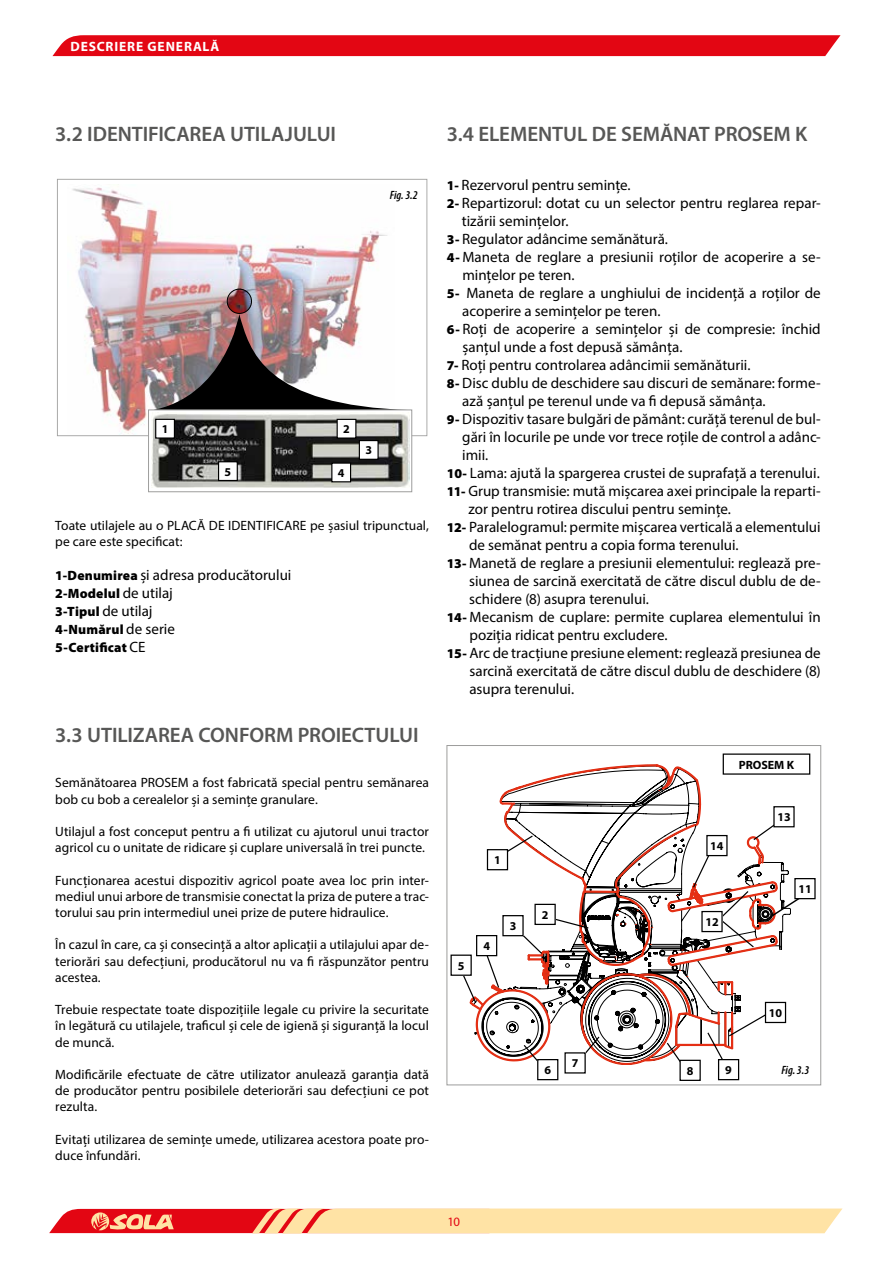
<style>
.page{position:relative;width:893px;height:1263px;background:#fff}
.page>*{position:absolute;margin:0;border:0;box-sizing:border-box;transform-origin:0 0}
.t1{font:600 21px "Myriad Pro";letter-spacing:-.005em;color:#575756}
.t2{font:15px "Myriad Pro";color:#000}
.t3{font:13.5px/16.2px "Myriad Pro";letter-spacing:.005em;color:#000}
.t4{font:900 13.5px/18px "Myriad Pro";letter-spacing:.015em;color:#000}
.t5{font:700 13.5px "Myriad Pro";letter-spacing:.065em;color:#fff}
.t6{font:12.9px "Myriad Pro";color:#e30613}
.t7{font:700 12px "Myriad Pro";color:#000}
.t8{font:italic 600 condensed 12px "Myriad Pro";letter-spacing:-.005em;color:#000}
.s1{font-weight:900;font-size:13.5px}
.s2{font-weight:400;font-size:15px}
</style>
<div class="page">
<div style="left:52px;top:35px;width:788px;height:21px;background:#e30613"></div>
<svg style="left:49px;top:1208px;width:793px;height:25px;background:#f8b188"></svg>
<img style="left:72px;top:180px;width:355px;height:255px">
<div style="left:227px;top:289px;width:25px;height:25px;border:1px solid #000;border-radius:50%"></div>
<svg style="left:148px;top:314px;width:264px;height:178px"></svg>
<div style="left:156px;top:419px;width:18px;height:19px;background:#fff"></div>
<div style="left:155px;top:419px;width:20px;height:20px;border:1px solid #000"></div>
<div style="left:337px;top:419px;width:19px;height:19px;background:#fff"></div>
<div style="left:337px;top:419px;width:19px;height:20px;border:1px solid #000"></div>
<div style="left:359px;top:441px;width:19px;height:18px;background:#fff"></div>
<div style="left:359px;top:440px;width:20px;height:20px;border:1px solid #000"></div>
<div style="left:332px;top:463px;width:19px;height:19px;background:#fff"></div>
<div style="left:331px;top:462px;width:20px;height:20px;border:1px solid #000"></div>
<div style="left:219px;top:462px;width:18px;height:18px;background:#fff"></div>
<div style="left:218px;top:461px;width:20px;height:20px;border:1px solid #000"></div>
<svg style="left:447px;top:745px;width:374px;height:340px"></svg>
<div style="left:451px;top:955px;width:20px;height:20px;background:#fff"></div>
<div style="left:450px;top:954px;width:22px;height:22px;border:1px solid #000"></div>
<div style="left:537px;top:1059px;width:21px;height:21px;border:1px solid #000"></div>
<div style="left:679px;top:1060px;width:22px;height:21px;border:1px solid #000"></div>
<div style="left:718px;top:1059px;width:21px;height:21px;border:1px solid #000"></div>
<svg style="left:458px;top:764px;width:349px;height:315px"></svg>
<div style="left:765px;top:1002px;width:20px;height:20px;background:#fff"></div>
<div style="left:765px;top:1002px;width:21px;height:21px;border:1px solid #000"></div>
<div style="left:795px;top:879px;width:20px;height:20px;background:#fff"></div>
<div style="left:794px;top:878px;width:22px;height:21px;border:1px solid #000"></div>
<div style="left:774px;top:807px;width:20px;height:20px;background:#fff"></div>
<div style="left:773px;top:806px;width:22px;height:21px;border:1px solid #000"></div>
<div style="left:707px;top:835px;width:20px;height:20px;background:#fff"></div>
<div style="left:706px;top:835px;width:22px;height:21px;border:1px solid #000"></div>
<div style="left:702px;top:911px;width:20px;height:20px;background:#fff"></div>
<div style="left:701px;top:911px;width:22px;height:21px;border:1px solid #000"></div>
<div style="left:723px;top:754px;width:87px;height:20px;background:#fff"></div>
<p class="t5" style="left:71px;top:38px;width:150px">DESCRIERE GENERALĂ</p>
<h1 class="t1" style="left:55px;top:121px;width:282px">3.2 IDENTIFICAREA UTILAJULUI</h1>
<p class="t8" style="left:390px;top:187px;width:29px">Fig. 3.2</p>
<p class="t7" style="left:162px;top:421px;width:8px">1</p>
<p class="t7" style="left:343px;top:421px;width:8px">2</p>
<p class="t7" style="left:225px;top:464px;width:8px">5</p>
<p class="t7" style="left:338px;top:465px;width:8px">4</p>
<p class="t7" style="left:365px;top:443px;width:8px">3</p>
<p class="t3" style="left:55px;top:517px;width:375px">Toate utilajele au o PLACĂ DE IDENTIFICARE pe șasiul tripunctual, pe care este specificat:</p>
<p class="t2" style="left:55px;top:566px;width:238px"><span class="s1">1-Denumirea</span> și adresa producătorului</p>
<p class="t4" style="left:55px;top:584px;width:119px">2-Modelul <span class="s2">de utilaj</span></p>
<p class="t2" style="left:55px;top:602px;width:99px"><span class="s1">3-Tipul</span> de utilaj</p>
<p class="t4" style="left:55px;top:620px;width:121px">4-Numărul <span class="s2">de serie<br></span>5-Certificat <span class="s2">CE</span></p>
<h1 class="t1" style="left:55px;top:722px;width:365px">3.3 UTILIZAREA CONFORM PROIECTULUI</h1>
<p class="t3" style="left:55px;top:774px;width:375px">Semănătoarea PROSEM a fost fabricată special pentru semănarea bob cu bob a cerealelor și a semințe granulare.</p>
<p class="t3" style="left:55px;top:823px;width:375px">Utilajul a fost conceput pentru a fi utilizat cu ajutorul unui tractor agricol cu o unitate de ridicare și cuplare universală în trei puncte.</p>
<p class="t3" style="left:55px;top:872px;width:375px;text-align:justify">Funcționarea acestui dispozitiv agricol poate avea loc prin inter&shy;mediul unui arbore de transmisie conectat la priza de putere a trac&shy;torului sau prin intermediul unei prize de putere hidraulice.</p>
<p class="t3" style="left:55px;top:936px;width:375px;text-align:justify">În cazul în care, ca și consecință a altor aplicații a utilajului apar de&shy;teriorări sau defecțiuni, producătorul nu va fi răspunzător pentru acestea.</p>
<p class="t3" style="left:55px;top:1001px;width:375px;text-align:justify">Trebuie respectate toate dispozițiile legale cu privire la securitate în legătură cu utilajele, traficul și cele de igienă și siguranță la locul de muncă.</p>
<p class="t3" style="left:55px;top:1066px;width:375px;text-align:justify">Modificările efectuate de către utilizator anulează garanția dată de producător pentru posibilele deteriorări sau defecțiuni ce pot rezulta.</p>
<p class="t3" style="left:55px;top:1131px;width:375px">Evitați utilizarea de semințe umede, utilizarea acestora poate pro&shy;duce înfundări.</p>
<h1 class="t1" style="left:447px;top:121px;width:362px">3.4 ELEMENTUL DE SEMĂNAT PROSEM K</h1>
<p class="t2" style="left:447px;top:176px;width:185px"><span class="s1">1-</span> Rezervorul pentru semințe.</p>
<p class="t2" style="left:447px;top:194px;width:375px"><span class="s1">2-</span> Repartizorul: dotat cu un selector pentru reglarea repar-</p>
<p class="t2" style="left:462px;top:212px;width:108px">tizării semințelor.</p>
<p class="t2" style="left:447px;top:230px;width:223px"><span class="s1">3-</span> Regulator adâncime semănătură.</p>
<p class="t2" style="left:447px;top:248px;width:375px"><span class="s1">4-</span> Maneta de reglare a presiunii roților de acoperire a se-</p>
<p class="t2" style="left:462px;top:266px;width:114px">mințelor pe teren.</p>
<p class="t2" style="left:447px;top:284px;width:375px"><span class="s1">5-</span> Maneta de reglare a unghiului de incidență a roților de</p>
<p class="t2" style="left:462px;top:302px;width:200px">acoperire a semințelor pe teren.</p>
<p class="t2" style="left:447px;top:320px;width:375px"><span class="s1">6-</span> Roți de acoperire a semințelor și de compresie: închid</p>
<p class="t2" style="left:462px;top:338px;width:222px">șanțul unde a fost depusă sămânța.</p>
<p class="t2" style="left:447px;top:356px;width:305px"><span class="s1">7-</span> Roți pentru controlarea adâncimii semănăturii.</p>
<p class="t2" style="left:447px;top:374px;width:375px"><span class="s1">8-</span> Disc dublu de deschidere sau discuri de semănare: forme-</p>
<p class="t2" style="left:462px;top:392px;width:305px">ază șanțul pe terenul unde va fi depusă sămânța.</p>
<p class="t2" style="left:447px;top:410px;width:375px"><span class="s1">9-</span> Dispozitiv tasare bulgări de pământ: curăță terenul de bul-</p>
<p class="t2" style="left:462px;top:428px;width:360px">gări în locurile pe unde vor trece roțile de control a adânc-</p>
<p class="t2" style="left:462px;top:446px;width:28px">imii.</p>
<p class="t2" style="left:447px;top:464px;width:374px"><span class="s1">10-</span> Lama: ajută la spargerea crustei de suprafață a terenului.</p>
<p class="t2" style="left:447px;top:482px;width:375px"><span class="s1">11-</span> Grup transmisie: mută mișcarea axei principale la reparti-</p>
<p class="t2" style="left:468px;top:500px;width:264px">zor pentru rotirea discului pentru semințe.</p>
<p class="t2" style="left:447px;top:518px;width:375px"><span class="s1">12-</span> Paralelogramul: permite mișcarea verticală a elementului</p>
<p class="t2" style="left:469px;top:536px;width:271px">de semănat pentru a copia forma terenului.</p>
<p class="t2" style="left:447px;top:554px;width:375px"><span class="s1">13-</span> Manetă de reglare a presiunii elementului: reglează pre-</p>
<p class="t2" style="left:469px;top:572px;width:353px">siunea de sarcină exercitată de către discul dublu de de-</p>
<p class="t2" style="left:469px;top:590px;width:181px">schidere (8) asupra terenului.</p>
<p class="t2" style="left:447px;top:608px;width:375px"><span class="s1">14-</span> Mecanism de cuplare: permite cuplarea elementului în</p>
<p class="t2" style="left:470px;top:626px;width:200px">poziția ridicat pentru excludere.</p>
<p class="t2" style="left:447px;top:644px;width:375px"><span class="s1">15-</span> Arc de tracțiune presiune element: reglează presiunea de</p>
<p class="t2" style="left:469px;top:662px;width:353px">sarcină exercitată de către discul dublu de deschidere (8)</p>
<p class="t2" style="left:469px;top:680px;width:106px">asupra terenului.</p>
<p class="t7" style="left:739px;top:757px;width:57px">PROSEM K</p>
<p class="t7" style="left:494px;top:852px;width:8px">1</p>
<p class="t7" style="left:458px;top:958px;width:8px">5</p>
<p class="t7" style="left:483px;top:938px;width:8px">4</p>
<p class="t7" style="left:510px;top:918px;width:8px">3</p>
<p class="t7" style="left:542px;top:907px;width:8px">2</p>
<p class="t7" style="left:544px;top:1062px;width:8px">6</p>
<p class="t7" style="left:572px;top:1055px;width:8px">7</p>
<p class="t7" style="left:710px;top:838px;width:15px">14</p>
<p class="t7" style="left:705px;top:914px;width:15px">12</p>
<p class="t7" style="left:687px;top:1063px;width:8px">8</p>
<p class="t7" style="left:725px;top:1062px;width:8px">9</p>
<p class="t7" style="left:777px;top:809px;width:15px">13</p>
<p class="t7" style="left:798px;top:881px;width:15px">11</p>
<p class="t7" style="left:769px;top:1005px;width:15px">10</p>
<p class="t8" style="left:781px;top:1063px;width:29px">Fig. 3.3</p>
<p class="t6" style="left:447px;top:1213px;width:14px">10</p>
</div>
